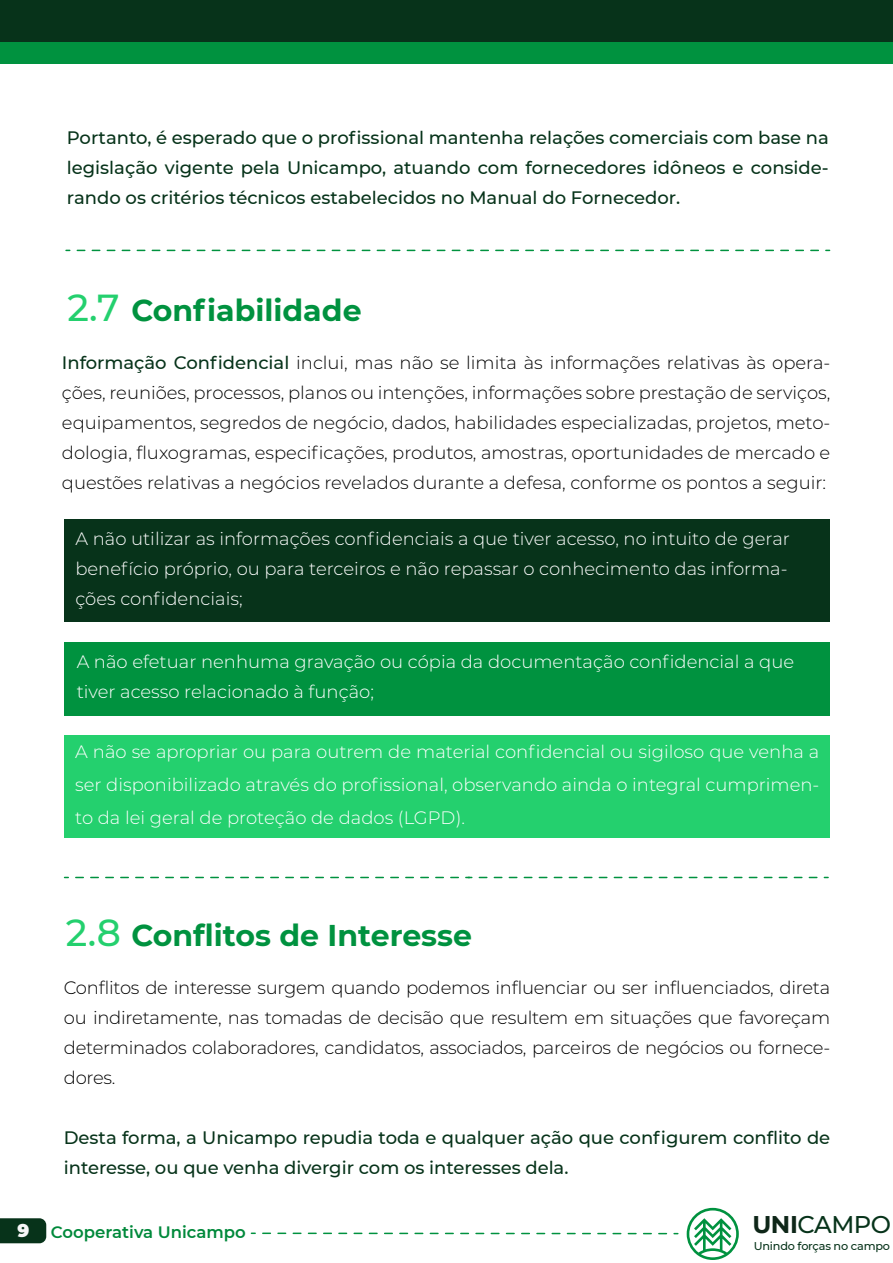
<style>
.page{position:relative;width:893px;height:1263px;background:#fff}
.page>*{position:absolute;margin:0;border:0;box-sizing:border-box;transform-origin:0 0}
.t1{font:700 30px "Montserrat";color:#00923f}
.t2{font:500 24.15px "Montserrat";letter-spacing:-.02em;color:#07331a}
.t3{font:300 18px/30px "Montserrat";letter-spacing:-.015em;color:#000;text-align:justify}
.t4{font:300 18px/30px "Montserrat";color:#fff}
.t5{font:500 18px/30px "Montserrat";color:#07331a;text-align:justify}
.t6{font:600 16.5px "Montserrat";color:#00893b}
.t7{font:500 11.25px "Montserrat";letter-spacing:-.02em;color:#07331a}
.s1{font-weight:500;font-size:37.5px;color:#24d06e}
.s2{font-weight:500;color:#07331a}
.s3{font-weight:900;font-size:18px;color:#f7f7f8}
.s4{font-weight:700;color:#0e2618}
</style>
<div class="page">
<svg style="left:687px;top:1208px;width:52px;height:52px"></svg>
<div style="left:0;top:0;width:893px;height:42px;background:#07331a"></div>
<div style="left:0;top:42px;width:893px;height:22px;background:#00923f"></div>
<svg style="left:0;top:1218px;width:46px;height:25px"></svg>
<svg style="left:263px;top:1232px;width:415px;height:2px"></svg>
<svg style="left:77px;top:250px;width:396px;height:1px"></svg>
<svg style="left:481px;top:250px;width:349px;height:1px"></svg>
<div style="left:65px;top:520px;width:765px;height:102px;background:#07331a"></div>
<div style="left:65px;top:642px;width:765px;height:74px;background:#00923f"></div>
<div style="left:65px;top:736px;width:765px;height:102px;background:#24d06e"></div>
<svg style="left:76px;top:877px;width:396px;height:1px"></svg>
<svg style="left:479px;top:877px;width:349px;height:1px"></svg>
<p class="t5" style="left:67px;top:122px;width:763px">Portanto, é esperado que o profissional mantenha relações comerciais com base na legislação vigente pela Unicampo, atuando com fornecedores idôneos e conside&shy;rando os critérios técnicos estabelecidos no Manual do Fornecedor.</p>
<h1 class="t1" style="left:67px;top:288px;width:296px"><span class="s1">2.7</span> Confiabilidade</h1>
<p class="t3" style="left:62px;top:347px;width:770px"><span class="s2">Informação Confidencial</span> inclui, mas não se limita às informações relativas às opera&shy;ções, reuniões, processos, planos ou intenções, informações sobre prestação de serviços, equipamentos, segredos de negócio, dados, habilidades especializadas, projetos, meto&shy;dologia, fluxogramas, especificações, produtos, amostras, oportunidades de mercado e questões relativas a negócios revelados durante a defesa, conforme os pontos a seguir:</p>
<p class="t4" style="left:75px;top:523px;width:716px">A não utilizar as informações confidenciais a que tiver acesso, no intuito de gerar benefício próprio, ou para terceiros e não repassar o conhecimento das informa&shy;ções confidenciais;</p>
<p class="t4" style="left:77px;top:646px;width:719px">A não efetuar nenhuma gravação ou cópia da documentação confidencial a que tiver acesso relacionado à função;</p>
<p class="t4" style="left:75px;top:734px;width:746px;line-height:33px;text-align:justify">A não se apropriar ou para outrem de material confidencial ou sigiloso que venha a ser disponibilizado através do profissional, observando ainda o integral cumprimen&shy;to da lei geral de proteção de dados (LGPD).</p>
<h1 class="t1" style="left:66px;top:914px;width:408px"><span class="s1">2.8</span> Conflitos de Interesse</h1>
<p class="t3" style="left:64px;top:972px;width:768px">Conflitos de interesse surgem quando podemos influenciar ou ser influenciados, direta ou indiretamente, nas tomadas de decisão que resultem em situações que favoreçam determinados colaboradores, candidatos, associados, parceiros de negócios ou fornece&shy;dores.</p>
<p class="t5" style="left:64px;top:1122px;width:768px">Desta forma, a Unicampo repudia toda e qualquer ação que configurem conflito de interesse, ou que venha divergir com os interesses dela.</p>
<p class="t6" style="left:17px;top:1220px;width:230px"><span class="s3">9</span> Cooperativa Unicampo</p>
<h2 class="t2" style="left:752px;top:1207px;width:140px"><span class="s4">UNI</span>CAMPO</h2>
<p class="t7" style="left:754px;top:1238px;width:138px">Unindo forças no campo</p>
</div>
